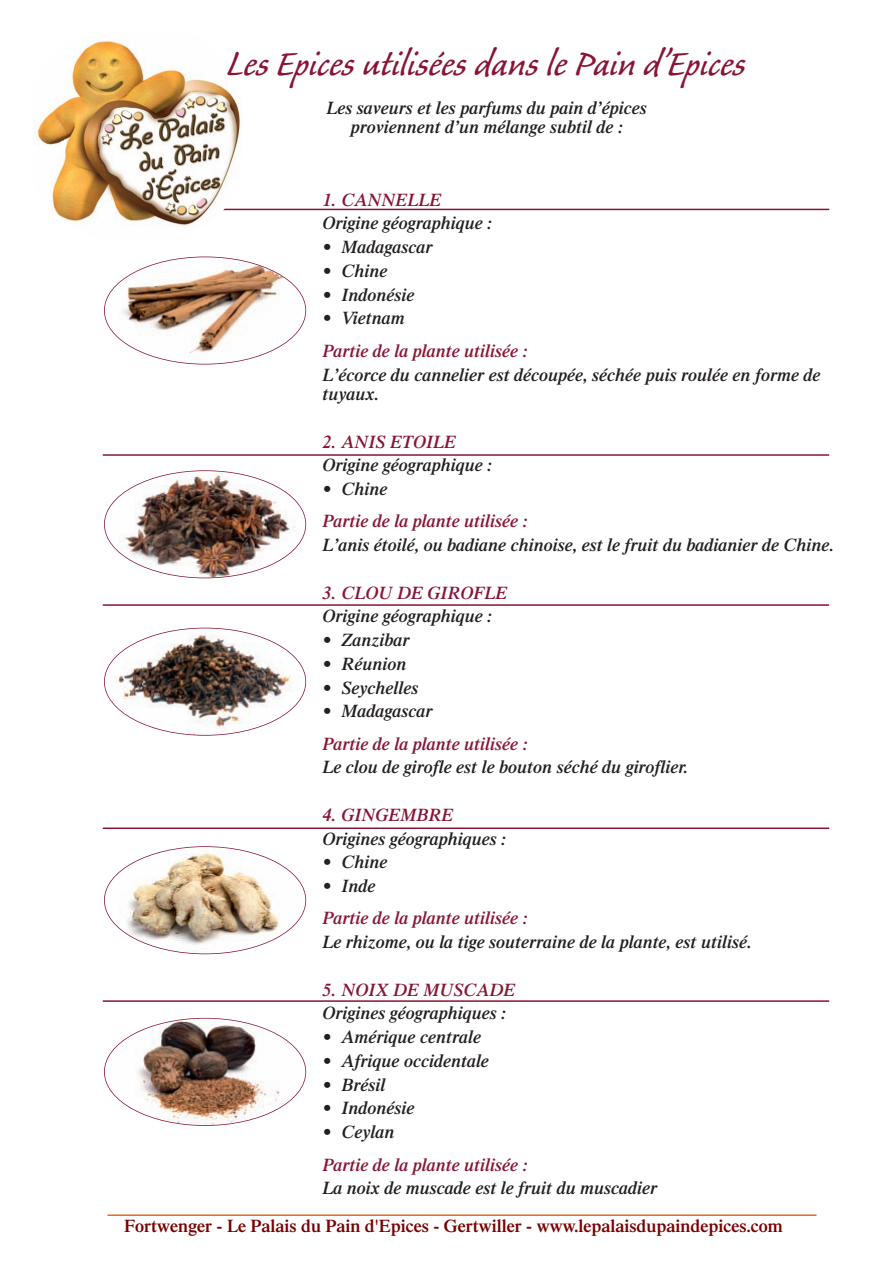
<style>
.page{position:relative;width:893px;height:1263px;background:#fff}
.page>*{position:absolute;margin:0;border:0;box-sizing:border-box;transform-origin:0 0}
.t1{font:45px "Caliban";color:#881534}
.t2{font:italic 600 18px/19.5px "Times";color:#231f20}
.t3{font:italic 600 18px "Times";color:#881534}
.t4{font:600 18px "Times";color:#790100}
</style>
<div class="page">
<hr style="left:103px;top:209px;width:726px;height:1px;background:#881534">
<hr style="left:103px;top:454px;width:726px;height:2px;background:#881534">
<hr style="left:103px;top:604px;width:726px;height:2px;background:#881534">
<hr style="left:103px;top:827px;width:726px;height:2px;background:#881534">
<hr style="left:103px;top:1000px;width:726px;height:2px;background:#881534">
<img style="left:105px;top:257px;width:200px;height:107px;border-radius:50%">
<img style="left:105px;top:471px;width:200px;height:107px;border-radius:50%">
<img style="left:107px;top:628px;width:198px;height:107px">
<img style="left:105px;top:847px;width:200px;height:106px;border-radius:50%">
<img style="left:105px;top:1018px;width:199px;height:107px;border-radius:50%">
<hr style="left:108px;top:1214px;width:708px;height:2px;background:#f36421">
<img style="left:36px;top:40px;width:206px;height:186px">
<h1 class="t1" style="left:227px;top:47px;width:520px">Les Epices utilisées dans le Pain d’Epices</h1>
<p class="t2" style="left:326px;top:100px;width:322px;text-align:center">Les saveurs et les parfums du pain d’épices proviennent d’un mélange subtil de :</p>
<p class="t3" style="left:322px;top:193px;width:121px">1. CANNELLE</p>
<p class="t2" style="left:322px;top:215px;width:171px">Origine géographique :</p>
<p class="t2" style="left:322px;top:239px;width:112px">• Madagascar</p>
<p class="t2" style="left:322px;top:263px;width:67px">• Chine</p>
<p class="t2" style="left:322px;top:286px;width:94px">• Indonésie</p>
<p class="t2" style="left:322px;top:310px;width:84px">• Vietnam</p>
<p class="t3" style="left:322px;top:344px;width:206px">Partie de la plante utilisée :</p>
<p class="t2" style="left:322px;top:366px;width:500px">L’écorce du cannelier est découpée, séchée puis roulée en forme de tuyaux.</p>
<p class="t3" style="left:322px;top:435px;width:135px">2. ANIS ETOILE</p>
<p class="t2" style="left:322px;top:457px;width:171px">Origine géographique :</p>
<p class="t2" style="left:322px;top:481px;width:67px">• Chine</p>
<p class="t3" style="left:322px;top:514px;width:206px">Partie de la plante utilisée :</p>
<p class="t2" style="left:322px;top:537px;width:513px">L’anis étoilé, ou badiane chinoise, est le fruit du badianier de Chine.</p>
<p class="t3" style="left:322px;top:586px;width:187px">3. CLOU DE GIROFLE</p>
<p class="t2" style="left:322px;top:608px;width:171px">Origine géographique :</p>
<p class="t2" style="left:322px;top:632px;width:89px">• Zanzibar</p>
<p class="t2" style="left:322px;top:656px;width:86px">• Réunion</p>
<p class="t2" style="left:322px;top:679px;width:98px">• Seychelles</p>
<p class="t2" style="left:322px;top:703px;width:112px">• Madagascar</p>
<p class="t3" style="left:322px;top:737px;width:206px">Partie de la plante utilisée :</p>
<p class="t2" style="left:322px;top:759px;width:367px">Le clou de girofle est le bouton séché du giroflier.</p>
<p class="t3" style="left:322px;top:808px;width:133px">4. GINGEMBRE</p>
<p class="t2" style="left:322px;top:830px;width:185px">Origines géographiques :</p>
<p class="t2" style="left:322px;top:854px;width:67px">• Chine</p>
<p class="t2" style="left:322px;top:878px;width:55px">• Inde</p>
<p class="t3" style="left:322px;top:912px;width:206px">Partie de la plante utilisée :</p>
<p class="t2" style="left:322px;top:934px;width:431px">Le rhizome, ou la tige souterraine de la plante, est utilisé.</p>
<p class="t3" style="left:322px;top:983px;width:195px">5. NOIX DE MUSCADE</p>
<p class="t2" style="left:322px;top:1005px;width:185px">Origines géographiques :</p>
<p class="t2" style="left:322px;top:1029px;width:160px">• Amérique centrale</p>
<p class="t2" style="left:322px;top:1053px;width:168px">• Afrique occidentale</p>
<p class="t2" style="left:322px;top:1076px;width:65px">• Brésil</p>
<p class="t2" style="left:322px;top:1100px;width:94px">• Indonésie</p>
<p class="t2" style="left:322px;top:1124px;width:74px">• Ceylan</p>
<p class="t3" style="left:322px;top:1158px;width:206px">Partie de la plante utilisée :</p>
<p class="t2" style="left:322px;top:1180px;width:336px">La noix de muscade est le fruit du muscadier</p>
<p class="t4" style="left:124px;top:1219px;width:660px">Fortwenger - Le Palais du Pain d'Epices - Gertwiller - www.lepalaisdupaindepices.com</p>
</div>
